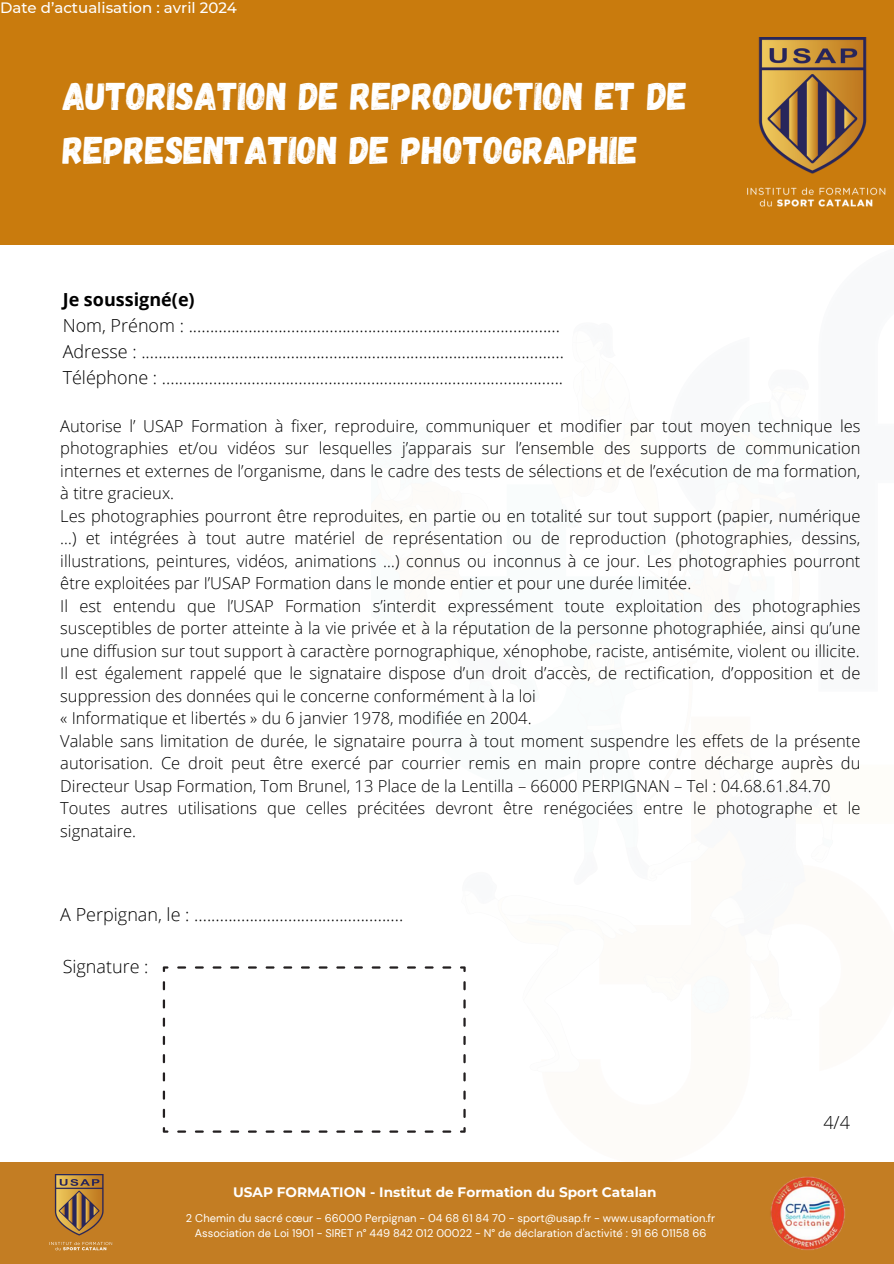
<style>
.page{position:relative;width:894px;height:1264px;background:#fff}
.page>*{position:absolute;margin:0;border:0;box-sizing:border-box;transform-origin:0 0}
.t1{font:38.55px/54px "Gagalin";color:#fff}
.t2{font:300 18px/25.8px "Open Sans";color:#000}
.t3{font:300 16.5px/22.5px "Open Sans";color:#000}
.t4{font:500 15px "Montserrat";color:#fff}
.t5{font:700 13.65px "Montserrat";color:#fff}
.t6{font:11.1px "DM Sans";color:#fff}
.s1{font-weight:700}
</style>
<div class="page">
<div style="left:0;top:0;width:893px;height:245px;background:#c97b0d"></div>
<svg style="left:163px;top:966px;width:302px;height:166px"></svg>
<img style="left:747px;top:37px;width:138px;height:170px">
<div style="left:0;top:1162px;width:893px;height:101px;background:#c37d23"></div>
<img style="left:770px;top:1176px;width:75px;height:74px">
<img style="left:49px;top:1174px;width:63px;height:76px">
<h3 class="t4" style="left:0;top:-1px;width:238px">Date d’actualisation : avril 2024</h3>
<h1 class="t1" style="left:63px;top:67px;width:626px">AUTORISATION DE REPRODUCTION ET DE<br>REPRESENTATION DE PHOTOGRAPHIE</h1>
<h3 class="t2" style="left:63px;top:286px;width:502px"><span class="s1">Je soussigné(e)<br></span>Nom, Prénom : .......................................................................................<br>Adresse : ...................................................................................................<br>Téléphone : ..............................................................................................</h3>
<p class="t3" style="left:60px;top:414px;width:801px">Autorise l’ USAP Formation à fixer, reproduire, communiquer et modifier par tout moyen technique les photographies et/ou vidéos sur lesquelles j’apparais sur l’ensemble des supports de communication internes et externes de l’organisme, dans le cadre des tests de sélections et de l’exécution de ma formation, à titre gracieux.<br>Les photographies pourront être reproduites, en partie ou en totalité sur tout support (papier, numérique …) et intégrées à tout autre matériel de représentation ou de reproduction (photographies, dessins, illustrations, peintures, vidéos, animations …) connus ou inconnus à ce jour. Les photographies pourront être exploitées par I’USAP Formation dans le monde entier et pour une durée limitée.<br>Il est entendu que l’USAP Formation s’interdit expressément toute exploitation des photographies susceptibles de porter atteinte à la vie privée et à la réputation de la personne photographiée, ainsi qu’une une diffusion sur tout support à caractère pornographique, xénophobe, raciste, antisémite, violent ou illicite.<br>Il est également rappelé que le signataire dispose d’un droit d’accès, de rectification, d’opposition et de suppression des données qui le concerne conformément à la loi<br>« Informatique et libertés » du 6 janvier 1978, modifiée en 2004.<br>Valable sans limitation de durée, le signataire pourra à tout moment suspendre les effets de la présente autorisation. Ce droit peut être exercé par courrier remis en main propre contre décharge auprès du Directeur Usap Formation, Tom Brunel, 13 Place de la Lentilla – 66000 PERPIGNAN – Tel : 04.68.61.84.70<br>Toutes autres utilisations que celles précitées devront être renégociées entre le photographe et le signataire.</p>
<p class="t2" style="left:60px;top:901px;width:344px">A Perpignan, le : .................................................</p>
<h2 class="t2" style="left:63px;top:953px;width:87px">Signature :</h2>
<h2 class="t5" style="left:233px;top:1183px;width:425px">USAP FORMATION - Institut de Formation du Sport Catalan</h2>
<p class="t6" style="left:186px;top:1211px;width:530px">2 Chemin du sacré cœur - 66000 Perpignan - 04 68 61 84 70 - sport@usap.fr - www.usapformation.fr</p>
<p class="t6" style="left:195px;top:1226px;width:513px">Association de Loi 1901 - SIRET n° 449 842 012 00022 - N° de déclaration d'activité : 91 66 01158 66</p>
<h2 class="t2" style="left:823px;top:1108px;width:28px">4/4</h2>
</div>
